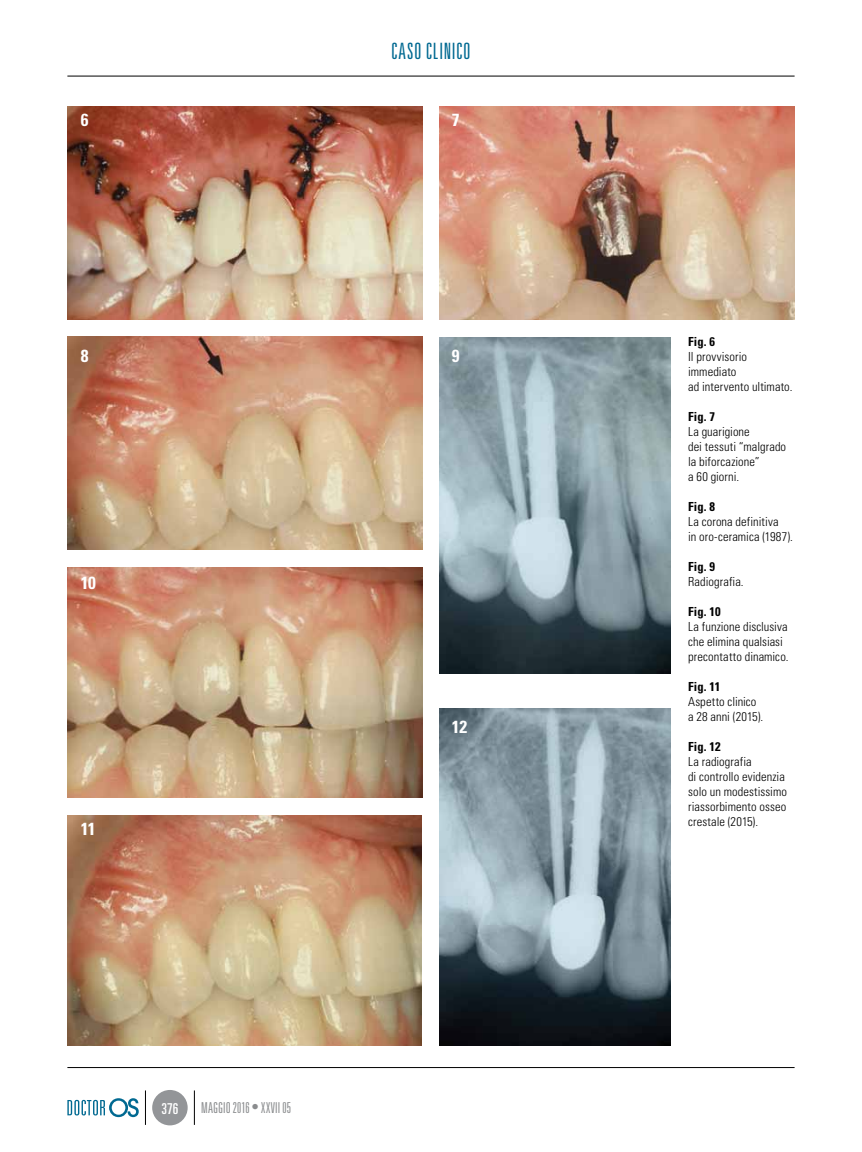
<style>
.page{position:relative;width:862px;height:1152px;background:#fff}
.page>*{position:absolute;margin:0;border:0;box-sizing:border-box;transform-origin:0 0}
.t1{font:300 ultra-condensed 22.5px "Univers LT Std";letter-spacing:.03em;color:#006991}
.t2{font:700 condensed 17.5px "Univers LT Std";color:#fff}
.t3{font:300 ultra-condensed 15px "Univers LT Std";letter-spacing:.01em;color:#8a8c8e}
.t4{font:ultra-condensed 15px "Univers LT Std";color:#fff}
.t5{font:300 condensed 12.5px/15px "Univers LT Std";letter-spacing:.005em;color:#000}
.t6{font:700 condensed 12.5px "Univers LT Std";letter-spacing:.005em;color:#000}
</style>
<div class="page">
<hr style="left:67px;top:76px;width:727px;height:1px;background:#000">
<div style="left:152px;top:1090px;width:35px;height:35px;background:#939598;border-radius:50%"></div>
<svg style="left:67px;top:1098px;width:72px;height:19px"></svg>
<hr style="left:194px;top:1090px;width:1px;height:34px;background:#000">
<hr style="left:145px;top:1090px;width:1px;height:34px;background:#000">
<hr style="left:67px;top:1067px;width:727px;height:1px;background:#000">
<img style="left:67px;top:106px;width:355px;height:213px">
<img style="left:67px;top:567px;width:355px;height:230px">
<img style="left:67px;top:337px;width:355px;height:212px">
<img style="left:439px;top:106px;width:355px;height:213px">
<img style="left:67px;top:815px;width:354px;height:230px">
<img style="left:439px;top:337px;width:231px;height:336px">
<img style="left:439px;top:709px;width:231px;height:336px">
<h2 class="t2" style="left:81px;top:109px;width:9px">6</h2>
<h2 class="t2" style="left:81px;top:345px;width:9px">8</h2>
<h2 class="t2" style="left:81px;top:572px;width:17px">10</h2>
<h2 class="t2" style="left:81px;top:818px;width:16px">11</h2>
<h1 class="t1" style="left:391px;top:39px;width:81px">CASO CLINICO</h1>
<h2 class="t2" style="left:451px;top:109px;width:9px">7</h2>
<h2 class="t2" style="left:451px;top:345px;width:9px">9</h2>
<h2 class="t2" style="left:451px;top:716px;width:17px">12</h2>
<p class="t4" style="left:161px;top:1100px;width:18px">376</p>
<p class="t3" style="left:201px;top:1100px;width:91px">MAGGIO 2016 • XXVII 05</p>
<p class="t6" style="left:687px;top:334px;width:28px">Fig. 6</p>
<p class="t5" style="left:687px;top:349px;width:106px">Il provvisorio immediato<br>ad intervento ultimato.</p>
<p class="t6" style="left:687px;top:409px;width:28px">Fig. 7</p>
<p class="t5" style="left:687px;top:424px;width:99px">La guarigione<br>dei tessuti “malgrado la biforcazione”<br>a 60 giorni.</p>
<p class="t6" style="left:687px;top:499px;width:28px">Fig. 8</p>
<p class="t5" style="left:687px;top:514px;width:106px">La corona definitiva<br>in oro-ceramica (1987).</p>
<p class="t6" style="left:687px;top:559px;width:28px">Fig. 9</p>
<p class="t5" style="left:687px;top:574px;width:57px">Radiografia.</p>
<p class="t6" style="left:687px;top:604px;width:34px">Fig. 10</p>
<p class="t5" style="left:687px;top:619px;width:102px">La funzione disclusiva che elimina qualsiasi precontatto dinamico.</p>
<p class="t6" style="left:687px;top:679px;width:34px">Fig. 11</p>
<p class="t5" style="left:687px;top:694px;width:77px">Aspetto clinico a 28 anni (2015).</p>
<p class="t6" style="left:687px;top:739px;width:34px">Fig. 12</p>
<p class="t5" style="left:687px;top:754px;width:100px">La radiografia<br>di controllo evidenzia solo un modestissimo riassorbimento osseo crestale (2015).</p>
</div>
